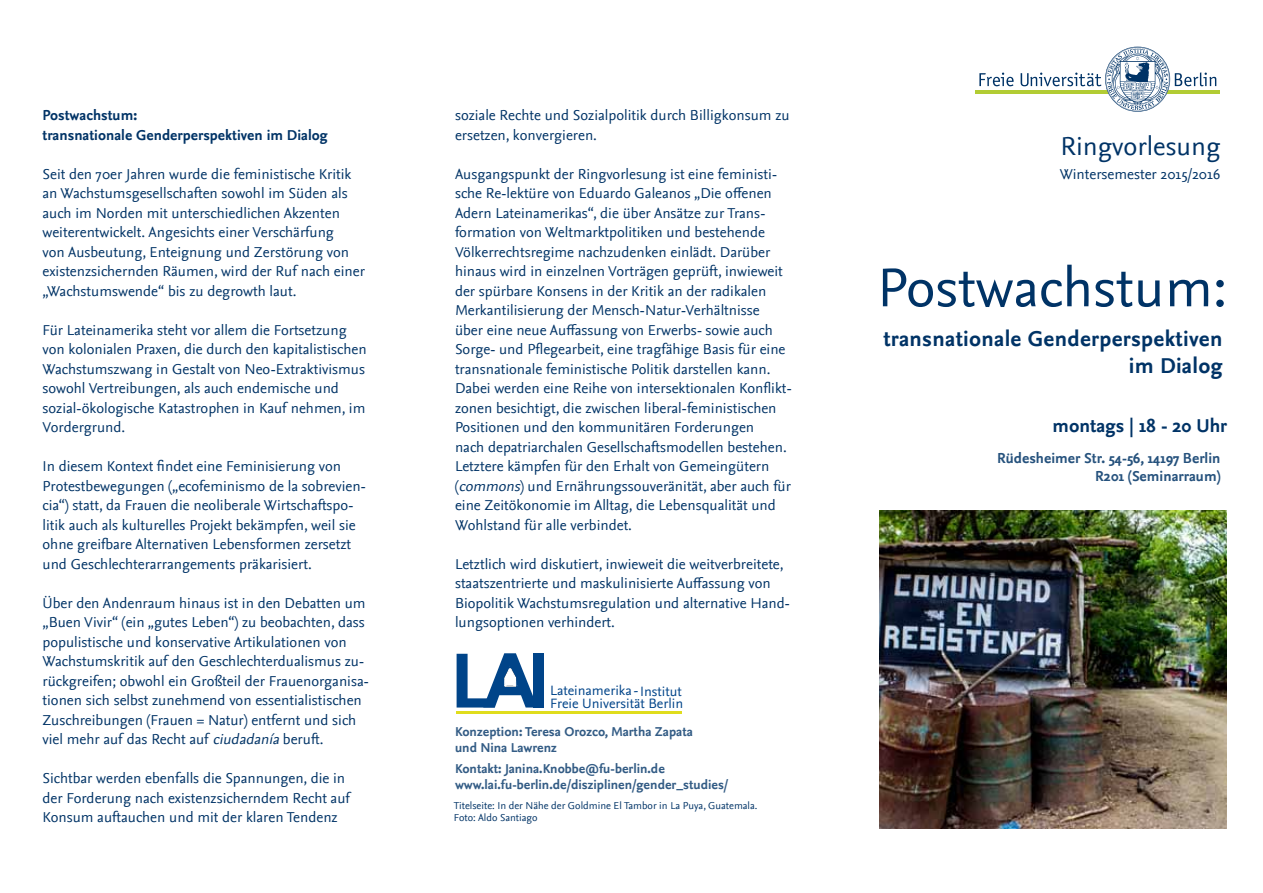
<style>
.page{position:relative;width:1263px;height:893px;background:#fff}
.page>*{position:absolute;margin:0;border:0;box-sizing:border-box;transform-origin:0 0}
.t1{font:700 75.75px "Arial";color:#004489}
.t2{font:57px "Nexus Sans";color:#036}
.t3{font:27px "Nexus Sans";color:#036}
.t4{font:700 22.5px/27px "Nexus Sans";letter-spacing:.01em;color:#036;text-align:right}
.t5{font:700 19.5px "Nexus Sans";color:#036}
.t6{font:15px/19.5px "Nexus Sans";color:#036}
.t7{font:700 15px/19.5px "Nexus Sans";color:#036}
.t8{font:700 15px/18px "Nexus Sans";color:#26527d;text-align:right}
.t9{font:14.1px/12.6px "Nexus Sans";color:#004489}
.t10{font:700 13.5px/16.2px "Nexus Sans";color:#335c85}
.t11{font:10.5px/12px "Nexus Sans";color:#036}
.s1{font-style:italic}
</style>
<div class="page">
<svg style="left:979px;top:73px;width:34px;height:13px"></svg>
<hr style="left:975px;top:90px;width:245px;height:4px;background:#b2cc33">
<svg style="left:1020px;top:47px;width:196px;height:65px"></svg>
<img style="left:879px;top:510px;width:348px;height:319px">
<hr style="left:456px;top:711px;width:226px;height:3px;background:#e0dd1d">
<svg style="left:483px;top:653px;width:55px;height:54px"></svg>
<p class="t7" style="left:43px;top:106px;width:287px">Postwachstum:<br>transnationale Genderperspektiven im Dialog</p>
<p class="t6" style="left:43px;top:164px;width:324px">Seit den 70er Jahren wurde die feministische Kritik an Wachstumsgesellschaften sowohl im Süden als auch im Norden mit unterschiedlichen Akzenten weiterentwickelt. Angesichts einer Verschärfung<br>von Ausbeutung, Enteignung und Zerstörung von existenzsichernden Räumen, wird der Ruf nach einer „Wachstumswende“ bis zu degrowth laut.</p>
<p class="t6" style="left:43px;top:320px;width:326px">Für Lateinamerika steht vor allem die Fortsetzung von kolonialen Praxen, die durch den kapitalistischen Wachstumszwang in Gestalt von Neo-Extraktivismus sowohl Vertreibungen, als auch endemische und sozial-ökologische Katastrophen in Kauf nehmen, im Vordergrund.</p>
<p class="t6" style="left:43px;top:457px;width:325px">In diesem Kontext findet eine Feminisierung von Protestbewegungen („ecofeminismo de la sobrevien&shy;cia“) statt, da Frauen die neoliberale Wirtschaftspo&shy;litik auch als kulturelles Projekt bekämpfen, weil sie ohne greifbare Alternativen Lebensformen zersetzt und Geschlechterarrangements präkarisiert.</p>
<p class="t6" style="left:43px;top:593px;width:328px">Über den Andenraum hinaus ist in den Debatten um „Buen Vivir“ (ein „gutes Leben“) zu beobachten, dass populistische und konservative Artikulationen von Wachstumskritik auf den Geschlechterdualismus zu&shy;rückgreifen; obwohl ein Großteil der Frauenorganisa&shy;tionen sich selbst zunehmend von essentialistischen Zuschreibungen (Frauen = Natur) entfernt und sich viel mehr auf das Recht auf <span class="s1">ciudadanía</span> beruft.</p>
<p class="t6" style="left:43px;top:769px;width:309px">Sichtbar werden ebenfalls die Spannungen, die in der Forderung nach existenzsicherndem Recht auf<br>Konsum auftauchen und mit der klaren Tendenz</p>
<p class="t6" style="left:455px;top:106px;width:336px">soziale Rechte und Sozialpolitik durch Billigkonsum zu ersetzen, konvergieren.</p>
<p class="t6" style="left:455px;top:164px;width:338px">Ausgangspunkt der Ringvorlesung ist eine feministi&shy;sche Re-lektüre von Eduardo Galeanos „Die offenen Adern Lateinamerikas“, die über Ansätze zur Trans&shy;formation von Weltmarktpolitiken und bestehende Völkerrechtsregime nachzudenken einlädt. Darüber hinaus wird in einzelnen Vorträgen geprüft, inwieweit der spürbare Konsens in der Kritik an der radikalen Merkantilisierung der Mensch-Natur-Verhältnisse<br>über eine neue Auffassung von Erwerbs- sowie auch Sorge- und Pflegearbeit, eine tragfähige Basis für eine transnationale feministische Politik darstellen kann.<br>Dabei werden eine Reihe von intersektionalen Konflikt&shy;zonen besichtigt, die zwischen liberal-feministischen Positionen und den kommunitären Forderungen<br>nach depatriarchalen Gesellschaftsmodellen bestehen.<br>Letztere kämpfen für den Erhalt von Gemeingütern (<span class="s1">commons</span>) und Ernährungssouveränität, aber auch für eine Zeitökonomie im Alltag, die Lebensqualität und Wohlstand für alle verbindet.</p>
<p class="t6" style="left:455px;top:554px;width:337px">Letztlich wird diskutiert, inwieweit die weitverbreitete, staatszentrierte und maskulinisierte Auffassung von Biopolitik Wachstumsregulation und alternative Hand&shy;lungsoptionen verhindert.</p>
<h1 class="t1" style="left:451px;top:632px;width:99px">L I</h1>
<p class="t9" style="left:550px;top:685px;width:135px">Lateinamerika<br>Freie Universität Berlin</p>
<p class="t9" style="left:640px;top:685px;width:43px">Institut</p>
<p class="t10" style="left:455px;top:723px;width:239px">Konzeption: Teresa Orozco, Martha Zapata und Nina Lawrenz</p>
<p class="t10" style="left:455px;top:760px;width:275px">Kontakt: Janina.Knobbe@fu-berlin.de www.lai.fu-berlin.de/disziplinen/gender_studies/</p>
<p class="t11" style="left:454px;top:800px;width:305px">Titelseite: In der Nähe der Goldmine El Tambor in La Puya, Guatemala.<br>Foto: Aldo Santiago</p>
<h3 class="t3" style="left:1060px;top:131px;width:161px">Ringvorlesung</h3>
<p class="t6" style="left:1060px;top:164px;width:162px">Wintersemester 2015/2016</p>
<h2 class="t2" style="left:877px;top:255px;width:352px">Postwachstum:</h2>
<h3 class="t4" style="left:883px;top:325px;width:341px">transnationale Genderperspektiven im Dialog</h3>
<h3 class="t5" style="left:1052px;top:415px;width:176px">montags | 18 - 20 Uhr</h3>
<p class="t8" style="left:997px;top:449px;width:225px">Rüdesheimer Str. 54-56, 14197 Berlin<br>R201 (Seminarraum)</p>
</div>
